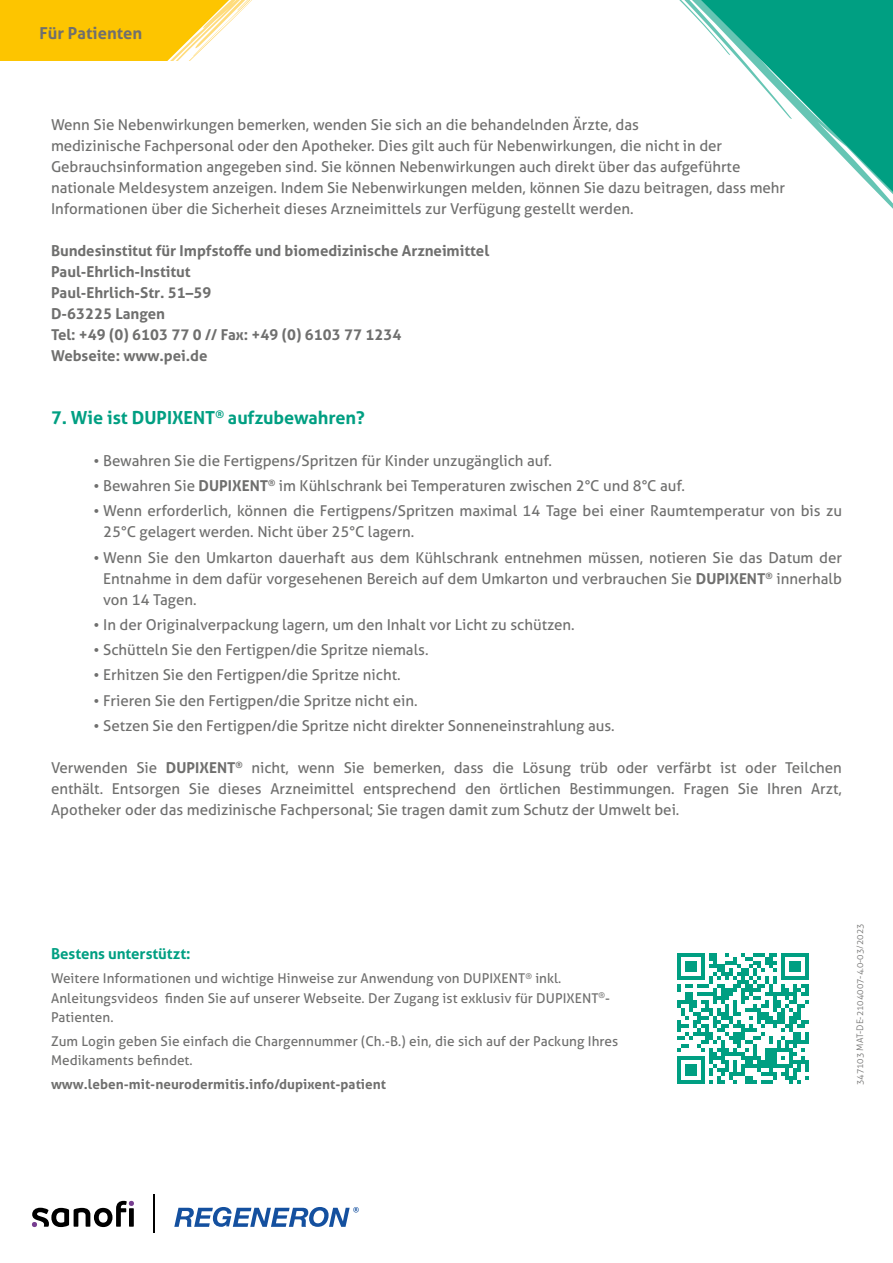
<style>
.page{position:relative;width:893px;height:1263px;background:#fff}
.page>*{position:absolute;margin:0;border:0;box-sizing:border-box;transform-origin:0 0}
.t1{font:700 18px "Aller";color:#009f82}
.t2{font:700 16.5px "Aller";letter-spacing:.005em;color:#6f6f6e}
.t3{font:15px/21px "Aller";color:#6f6f6e}
.t4{font:700 15px/21px "Aller";color:#6f6f6e}
.t5{font:700 15px "Aller";color:#009f82}
.t6{font:13.5px/19.5px "Aller";letter-spacing:.005em;color:#6f6f6e}
.t7{font:700 13.5px "Aller";letter-spacing:.005em;color:#6f6f6e}
.t8{font:300 9px "Aller";color:#6f6f6e}
.s1{font-weight:700}
</style>
<div class="page">
<svg style="left:677px;top:953px;width:132px;height:131px"></svg>
<svg style="left:679px;top:0;width:214px;height:209px"></svg>
<svg style="left:0;top:0;width:252px;height:61px;background:#fdcf2f"></svg>
<svg style="left:32px;top:1201px;width:102px;height:26px"></svg>
<svg style="left:174px;top:1207px;width:185px;height:20px"></svg>
<hr style="left:153px;top:1194px;width:1px;height:39px;background:#000">
<p class="t2" style="left:40px;top:23px;width:104px">Für Patienten</p>
<p class="t3" style="left:51px;top:114px;width:736px">Wenn Sie Nebenwirkungen bemerken, wenden Sie sich an die behandelnden Ärzte, das<br>medizinische Fachpersonal oder den Apotheker. Dies gilt auch für Nebenwirkungen, die nicht in der Gebrauchsinformation angegeben sind. Sie können Nebenwirkungen auch direkt über das aufgeführte nationale Meldesystem anzeigen. Indem Sie Nebenwirkungen melden, können Sie dazu beitragen, dass mehr Informationen über die Sicherheit dieses Arzneimittels zur Verfügung gestellt werden.</p>
<p class="t4" style="left:51px;top:240px;width:440px">Bundesinstitut für Impfstoffe und biomedizinische Arzneimittel Paul-Ehrlich-Institut<br>Paul-Ehrlich-Str. 51–59<br>D-63225 Langen<br>Tel: +49 (0) 6103 77 0 // Fax: +49 (0) 6103 77 1234<br>Webseite: www.pei.de</p>
<p class="t1" style="left:51px;top:406px;width:315px">7. Wie ist DUPIXENT<sup>®</sup> aufzubewahren?</p>
<p class="t3" style="left:94px;top:450px;width:460px">• Bewahren Sie die Fertigpens/Spritzen für Kinder unzugänglich auf.</p>
<p class="t3" style="left:94px;top:475px;width:593px">• Bewahren Sie <span class="s1">DUPIXENT</span><sup>®</sup> im Kühlschrank bei Temperaturen zwischen 2°C und 8°C auf.</p>
<p class="t3" style="left:103px;top:500px;width:740px;text-indent:-10px">• Wenn erforderlich, können die Fertigpens/Spritzen maximal 14 Tage bei einer Raumtemperatur von bis zu<br>25°C gelagert werden. Nicht über 25°C lagern.</p>
<p class="t3" style="left:103px;top:547px;width:740px;text-align:justify;text-indent:-10px">• Wenn Sie den Umkarton dauerhaft aus dem Kühlschrank entnehmen müssen, notieren Sie das Datum der Entnahme in dem dafür vorgesehenen Bereich auf dem Umkarton und verbrauchen Sie <span class="s1">DUPIXENT</span><sup>®</sup> innerhalb von 14 Tagen.</p>
<p class="t3" style="left:94px;top:614px;width:483px">• In der Originalverpackung lagern, um den Inhalt vor Licht zu schützen.</p>
<p class="t3" style="left:94px;top:639px;width:337px">• Schütteln Sie den Fertigpen/die Spritze niemals.</p>
<p class="t3" style="left:94px;top:664px;width:309px">• Erhitzen Sie den Fertigpen/die Spritze nicht.</p>
<p class="t3" style="left:94px;top:690px;width:326px">• Frieren Sie den Fertigpen/die Spritze nicht ein.</p>
<p class="t3" style="left:94px;top:715px;width:523px">• Setzen Sie den Fertigpen/die Spritze nicht direkter Sonneneinstrahlung aus.</p>
<p class="t3" style="left:51px;top:757px;width:792px;text-align:justify">Verwenden Sie <span class="s1">DUPIXENT</span><sup>®</sup> nicht, wenn Sie bemerken, dass die Lösung trüb oder verfärbt ist oder Teilchen enthält. Entsorgen Sie dieses Arzneimittel entsprechend den örtlichen Bestimmungen. Fragen Sie Ihren Arzt, Apotheker oder das medizinische Fachpersonal; Sie tragen damit zum Schutz der Umwelt bei.</p>
<p class="t5" style="left:51px;top:944px;width:141px">Bestens unterstützt:</p>
<p class="t6" style="left:51px;top:968px;width:561px">Weitere Informationen und wichtige Hinweise zur Anwendung von DUPIXENT<sup>®</sup> inkl.<br>Anleitungsvideos finden Sie auf unserer Webseite. Der Zugang ist exklusiv für DUPIXENT<sup>®</sup>-<br>Patienten.</p>
<p class="t6" style="left:51px;top:1031px;width:569px">Zum Login geben Sie einfach die Chargennummer (Ch.-B.) ein, die sich auf der Packung Ihres<br>Medikaments befindet.</p>
<p class="t7" style="left:51px;top:1076px;width:336px">www.leben-mit-neurodermitis.info/dupixent-patient</p>
<p class="t8" style="left:855px;top:1085px;width:163px;rotate:-90deg">347103 MAT-DE-2104007-4.0-03/2023</p>
</div>
